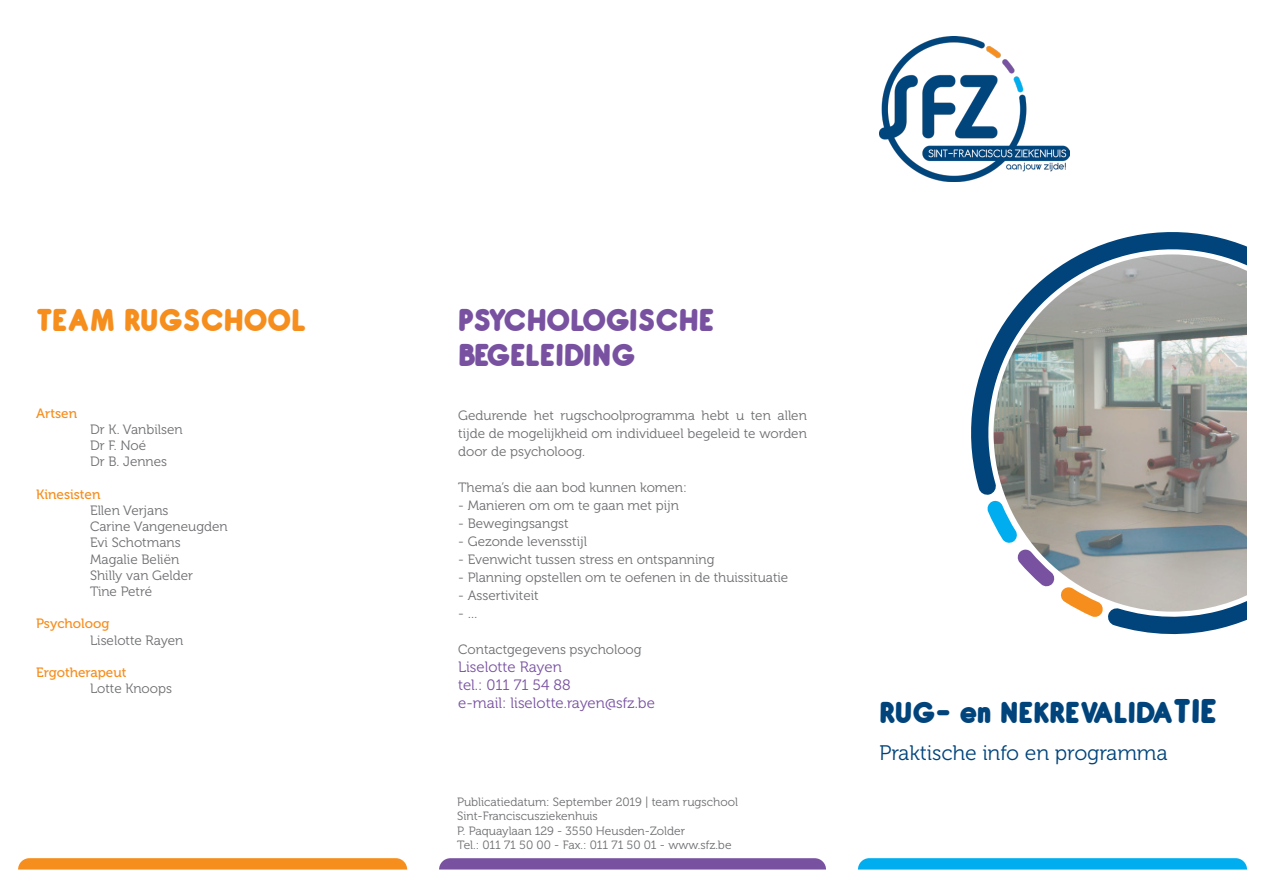
<style>
.page{position:relative;width:1263px;height:893px;background:#fff}
.page>*{position:absolute;margin:0;border:0;box-sizing:border-box;transform-origin:0 0}
.Titel{font:800 34.5px "Antipasto";color:#7852a1}
.Titel-2{font:800 34.5px "Antipasto";color:#f68e1e}
.Titel-3{font:800 33px "Antipasto";color:#00447b}
.Titel-4{font:21px "Museo 300";color:#00447b}
.Broodtekst{font:15px "Museo 300";color:#7852a1}
.Broodtekst-2{font:13.5px/18px "Museo 300";color:#6c6d70;text-align:justify}
.t1{font:13.5px "Museo 500";color:#f68e1e}
.Broodtekst-3{font:12px "Museo 300";color:#6c6d70}
.s1{font-size:37.5px}
</style>
<div class="page">
<img style="left:879px;top:37px;width:191px;height:144px">
<svg style="left:858px;top:858px;width:389px;height:11px;background:#07b0ef"></svg>
<svg style="left:18px;top:858px;width:389px;height:11px;background:#f69124"></svg>
<svg style="left:439px;top:858px;width:387px;height:11px;background:#7c57a3"></svg>
<svg style="left:971px;top:232px;width:276px;height:403px"></svg>
<svg style="left:986px;top:501px;width:118px;height:117px"></svg>
<p class="Titel-2" style="left:36px;top:298px;width:272px">TEAM RUGSCHOOL</p>
<p class="t1" style="left:36px;top:406px;width:42px">Artsen</p>
<p class="Broodtekst-2" style="left:90px;top:421px;width:94px">Dr K. Vanbilsen</p>
<p class="Broodtekst-2" style="left:90px;top:437px;width:58px">Dr F. Noé</p>
<p class="Broodtekst-2" style="left:90px;top:453px;width:79px">Dr B. Jennes</p>
<p class="t1" style="left:36px;top:487px;width:66px">Kinesisten</p>
<p class="Broodtekst-2" style="left:90px;top:502px;width:80px">Ellen Verjans</p>
<p class="Broodtekst-2" style="left:90px;top:518px;width:139px">Carine Vangeneugden</p>
<p class="Broodtekst-2" style="left:90px;top:534px;width:92px">Evi Schotmans</p>
<p class="Broodtekst-2" style="left:90px;top:550px;width:91px">Magalie Beliën</p>
<p class="Broodtekst-2" style="left:90px;top:566px;width:104px">Shilly van Gelder</p>
<p class="Broodtekst-2" style="left:90px;top:583px;width:64px">Tine Petré</p>
<p class="t1" style="left:36px;top:616px;width:75px">Psycholoog</p>
<p class="Broodtekst-2" style="left:90px;top:631px;width:95px">Liselotte Rayen</p>
<p class="t1" style="left:36px;top:665px;width:92px">Ergotherapeut</p>
<p class="Broodtekst-2" style="left:90px;top:680px;width:83px">Lotte Knoops</p>
<p class="Titel" style="left:458px;top:298px;width:258px">PSYCHOLOGISCHE</p>
<p class="Titel" style="left:458px;top:332px;width:180px">BEGELEIDING</p>
<p class="Broodtekst-2" style="left:458px;top:406px;width:350px">Gedurende het rugschoolprogramma hebt u ten allen tijde de mogelijkheid om individueel begeleid te worden door de psycholoog.</p>
<p class="Broodtekst-2" style="left:458px;top:478px;width:230px">Thema’s die aan bod kunnen komen:</p>
<p class="Broodtekst-2" style="left:458px;top:496px;width:222px">- Manieren om om te gaan met pijn</p>
<p class="Broodtekst-2" style="left:458px;top:514px;width:112px">- Bewegingsangst</p>
<p class="Broodtekst-2" style="left:458px;top:532px;width:130px">- Gezonde levensstijl</p>
<p class="Broodtekst-2" style="left:458px;top:550px;width:258px">- Evenwicht tussen stress en ontspanning</p>
<p class="Broodtekst-2" style="left:458px;top:568px;width:332px">- Planning opstellen om te oefenen in de thuissituatie</p>
<p class="Broodtekst-2" style="left:458px;top:586px;width:82px">- Assertiviteit</p>
<p class="Broodtekst-2" style="left:458px;top:604px;width:21px">- …</p>
<p class="Broodtekst-2" style="left:458px;top:640px;width:185px">Contactgegevens psycholoog</p>
<p class="Broodtekst" style="left:458px;top:658px;width:105px">Liselotte Rayen</p>
<p class="Broodtekst" style="left:458px;top:676px;width:114px">tel.: 011 71 54 88</p>
<p class="Broodtekst" style="left:458px;top:694px;width:198px">e-mail: liselotte.rayen@sfz.be</p>
<p class="Broodtekst-3" style="left:457px;top:795px;width:282px">Publicatiedatum: September 2019 | team rugschool</p>
<p class="Broodtekst-3" style="left:457px;top:810px;width:142px">Sint-Franciscusziekenhuis</p>
<p class="Broodtekst-3" style="left:457px;top:824px;width:229px">P. Paquaylaan 129 - 3550 Heusden-Zolder</p>
<p class="Broodtekst-3" style="left:457px;top:838px;width:276px">Tel.: 011 71 50 00 - Fax.: 011 71 50 01 - www.sfz.be</p>
<p class="Titel-3" style="left:879px;top:691px;width:340px">RUG- en NEKREVALIDA<span class="s1">TIE</span></p>
<p class="Titel-4" style="left:879px;top:741px;width:290px">Praktische info en programma</p>
</div>
